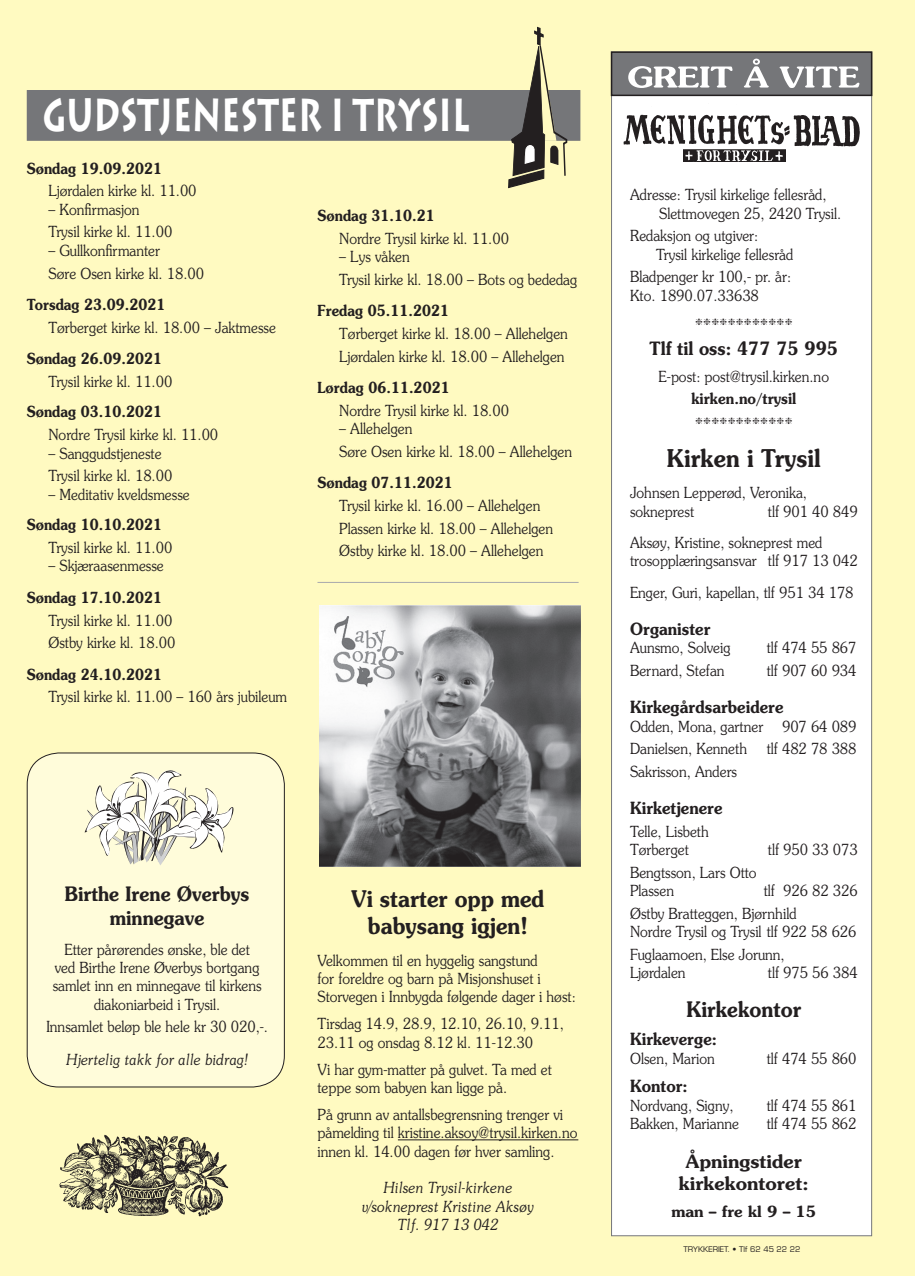
<style>
.page{position:relative;width:915px;height:1276px;background:#fff}
.page>*{position:absolute;margin:0;border:0;box-sizing:border-box;transform-origin:0 0}
.t1{font:700 45.9px "Lithos";color:#fff;scale:.7 1}
.t2{font:600 24.45px "Souvenir";color:#231f20;scale:.9 1}
.t3{font:600 22.95px/27.5px "Souvenir";color:#231f20;text-align:center;scale:.9 1}
.t4{font:600 21.45px "Souvenir";color:#231f20;scale:.9 1}
.t5{font:600 19.8px/23.9px "Souvenir";color:#231f20;text-align:center;scale:.9 1}
.t6{font:600 18.3px/22px "Souvenir";color:#231f20;text-align:center}
.t7{font:600 18.3px "Souvenir";color:#231f20;scale:.9 1}
.t8{font:600 16.8px "Souvenir";color:#231f20;scale:.9 1}
.t9{font:300 15.3px/18.3px "Souvenir";color:#231f20;scale:.9 1}
.t10{font:600 15.3px "Souvenir";color:#231f20;scale:.87 1}
.t11{font:italic 300 15.3px/18.3px "Souvenir";color:#231f20;text-align:center;scale:.9 1}
.t12{font:600 15.3px "Souvenir";color:#231f20;scale:.9 1}
.t13{font:600 15.3px "Souvenir";color:#231f20}
.t14{font:9.15px "Zapf Dingbats";color:#231f20}
.t15{font:7.65px "Eurostile";color:#231f20}
</style>
<div class="page">
<div style="left:0;top:0;width:914px;height:1276px;background:#fffac1"></div>
<div style="left:611px;top:52px;width:260px;height:1183px;background:#fff"></div>
<div style="left:611px;top:52px;width:260px;height:43px;background:#757679"></div>
<div style="left:610px;top:51px;width:262px;height:45px;border:2px solid #231f20"></div>
<svg style="left:628px;top:59px;width:231px;height:29px"></svg>
<div style="left:28px;top:91px;width:551px;height:49px;background:#757679"></div>
<div style="left:27px;top:90px;width:553px;height:51px;border:2px solid #757679"></div>
<svg style="left:507px;top:27px;width:61px;height:161px"></svg>
<img style="left:623px;top:114px;width:236px;height:33px">
<img style="left:683px;top:149px;width:102px;height:13px">
<hr style="left:317px;top:582px;width:261px;height:1px;background:#a8a9ad">
<img style="left:59px;top:1134px;width:170px;height:83px">
<div style="left:27px;top:753px;width:257px;height:334px;background:#fffcda;border-radius:32px"></div>
<div style="left:27px;top:752px;width:258px;height:335px;border:1px solid #231f20;border-radius:32px"></div>
<svg style="left:84px;top:770px;width:149px;height:95px"></svg>
<hr style="left:398px;top:1139px;width:180px;height:1px;background:#231f20">
<img style="left:320px;top:605px;width:260px;height:261px">
<h1 class="t1" style="left:43px;top:87px;width:611px">GUDSTJENESTER I TRYSIL</h1>
<p class="t10" style="left:27px;top:158px;width:157px">Søndag 19.09.2021</p>
<p class="t9" style="left:48px;top:181px;width:166px">Ljørdalen kirke kl. 11.00</p>
<p class="t9" style="left:48px;top:198px;width:139px;line-height:22.6px">– Konfirmasjon<br>Trysil kirke kl. 11.00</p>
<p class="t9" style="left:48px;top:239px;width:174px;line-height:22.6px">– Gullkonfirmanter<br>Søre Osen kirke kl. 18.00</p>
<p class="t10" style="left:27px;top:294px;width:161px">Torsdag 23.09.2021</p>
<p class="t9" style="left:48px;top:317px;width:254px">Tørberget kirke kl. 18.00 – Jaktmesse</p>
<p class="t10" style="left:27px;top:348px;width:157px">Søndag 26.09.2021</p>
<p class="t9" style="left:48px;top:371px;width:139px">Trysil kirke kl. 11.00</p>
<p class="t10" style="left:27px;top:402px;width:157px">Søndag 03.10.2021</p>
<p class="t9" style="left:48px;top:425px;width:190px">Nordre Trysil kirke kl. 11.00</p>
<p class="t9" style="left:48px;top:441px;width:139px;line-height:22.6px">– Sanggudstjeneste<br>Trysil kirke kl. 18.00</p>
<p class="t9" style="left:48px;top:484px;width:158px">– Meditativ kveldsmesse</p>
<p class="t10" style="left:27px;top:515px;width:157px">Søndag 10.10.2021</p>
<p class="t9" style="left:48px;top:538px;width:139px">Trysil kirke kl. 11.00</p>
<p class="t9" style="left:48px;top:556px;width:130px">– Skjæraasenmesse</p>
<p class="t10" style="left:27px;top:587px;width:157px">Søndag 17.10.2021</p>
<p class="t9" style="left:48px;top:608px;width:142px;line-height:22.6px">Trysil kirke kl. 11.00<br>Østby kirke kl. 18.00</p>
<p class="t10" style="left:27px;top:664px;width:157px">Søndag 24.10.2021</p>
<p class="t9" style="left:48px;top:687px;width:266px">Trysil kirke kl. 11.00 – 160 års jubileum</p>
<p class="t10" style="left:317px;top:206px;width:136px">Søndag 31.10.21</p>
<p class="t9" style="left:339px;top:229px;width:190px">Nordre Trysil kirke kl. 11.00</p>
<p class="t9" style="left:339px;top:245px;width:266px;line-height:22.6px">– Lys våken<br>Trysil kirke kl. 18.00 – Bots og bededag</p>
<p class="t10" style="left:317px;top:301px;width:153px">Fredag 05.11.2021</p>
<p class="t9" style="left:339px;top:322px;width:256px;line-height:22.6px">Tørberget kirke kl. 18.00 – Allehelgen<br>Ljørdalen kirke kl. 18.00 – Allehelgen</p>
<p class="t10" style="left:317px;top:378px;width:154px">Lørdag 06.11.2021</p>
<p class="t9" style="left:339px;top:401px;width:190px">Nordre Trysil kirke kl. 18.00</p>
<p class="t9" style="left:339px;top:417px;width:260px;line-height:22.6px">– Allehelgen<br>Søre Osen kirke kl. 18.00 – Allehelgen</p>
<p class="t10" style="left:317px;top:473px;width:157px">Søndag 07.11.2021</p>
<p class="t9" style="left:339px;top:494px;width:239px;line-height:22.6px">Trysil kirke kl. 16.00 – Allehelgen<br>Plassen kirke kl. 18.00 – Allehelgen<br>Østby kirke kl. 18.00 – Allehelgen</p>
<p class="t5" style="left:65px;top:882px;width:207px">Birthe Irene Øverbys minnegave</p>
<p class="t9" style="left:53px;top:939px;width:234px;text-align:center">Etter pårørendes ønske, ble det ved Birthe Irene Øverbys bortgang samlet inn en minnegave til kirkens diakoniarbeid i Trysil.</p>
<p class="t9" style="left:46px;top:1017px;width:248px">Innsamlet beløp ble hele kr 30 020,-.</p>
<p class="t11" style="left:66px;top:1050px;width:204px">Hjertelig takk for alle bidrag!</p>
<h3 class="t3" style="left:351px;top:884px;width:216px">Vi starter opp med babysang igjen!</h3>
<p class="t9" style="left:317px;top:950px;width:288px">Velkommen til en hyggelig sangstund<br>for foreldre og barn på Misjonshuset i<br>Storvegen i Innbygda følgende dager i høst:</p>
<p class="t9" style="left:317px;top:1014px;width:275px">Tirsdag 14.9, 28.9, 12.10, 26.10, 9.11,<br>23.11 og onsdag 8.12 kl. 11-12.30</p>
<p class="t9" style="left:317px;top:1059px;width:262px">Vi har gym-matter på gulvet. Ta med et teppe som babyen kan ligge på.</p>
<p class="t9" style="left:317px;top:1105px;width:290px">På grunn av antallsbegrensning trenger vi påmelding til kristine.aksoy@trysil.kirken.no innen kl. 14.00 dagen før hver samling.</p>
<p class="t11" style="left:362px;top:1178px;width:193px">Hilsen Trysil-kirkene v/sokneprest Kristine Aksøy<br>Tlf. 917 13 042</p>
<p class="t9" style="left:658px;top:185px;width:204px;text-indent:-29px">Adresse: Trysil kirkelige fellesråd,<br>Slettmovegen 25, 2420 Trysil.</p>
<p class="t9" style="left:655px;top:226px;width:154px;text-indent:-26px">Redaksjon og utgiver:<br>Trysil kirkelige fellesråd</p>
<p class="t9" style="left:629px;top:267px;width:181px">Bladpenger kr 100,- pr. år:<br>Kto. 1890.07.33638</p>
<p class="t14" style="left:695px;top:317px;width:98px">❈❈❈❈❈❈❈❈❈❈❈❈</p>
<p class="t7" style="left:649px;top:337px;width:211px">Tlf til oss: 477 75 995</p>
<p class="t9" style="left:658px;top:366px;width:191px">E-post: post@trysil.kirken.no</p>
<p class="t12" style="left:691px;top:389px;width:118px">kirken.no/trysil</p>
<p class="t14" style="left:695px;top:416px;width:98px">❈❈❈❈❈❈❈❈❈❈❈❈</p>
<h2 class="t2" style="left:666px;top:442px;width:172px">Kirken i Trysil</h2>
<p class="t9" style="left:629px;top:483px;width:198px">Johnsen Lepperød, Veronika, sokneprest</p>
<p class="t9" style="left:629px;top:495px;width:254px;line-height:31.3px;text-indent:138px">tlf 901 40 849<br>Aksøy, Kristine, sokneprest med</p>
<p class="t9" style="left:629px;top:545px;width:254px;line-height:31.3px">trosopplæringsansvar tlf 917 13 042<br>Enger, Guri, kapellan, tlf 951 34 178</p>
<p class="t8" style="left:629px;top:618px;width:91px">Organister</p>
<p class="t9" style="left:629px;top:638px;width:113px">Aunsmo, Solveig</p>
<p class="t9" style="left:766px;top:638px;width:101px">tlf 474 55 867</p>
<p class="t9" style="left:629px;top:661px;width:107px">Bernard, Stefan</p>
<p class="t9" style="left:766px;top:661px;width:101px">tlf 907 60 934</p>
<p class="t8" style="left:629px;top:696px;width:172px">Kirkegårdsarbeidere</p>
<p class="t9" style="left:629px;top:714px;width:253px;line-height:22.6px">Odden, Mona, gartner 907 64 089<br>Danielsen, Kenneth</p>
<p class="t9" style="left:766px;top:739px;width:101px">tlf 482 78 388</p>
<p class="t9" style="left:629px;top:762px;width:120px">Sakrisson, Anders</p>
<p class="t8" style="left:629px;top:797px;width:104px">Kirketjenere</p>
<p class="t9" style="left:629px;top:822px;width:89px">Telle, Lisbeth<br>Tørberget</p>
<p class="t9" style="left:767px;top:840px;width:101px">tlf 950 33 073</p>
<p class="t9" style="left:629px;top:863px;width:142px">Bengtsson, Lars Otto<br>Plassen</p>
<p class="t9" style="left:629px;top:879px;width:254px;line-height:22.6px;text-indent:134px">tlf 926 82 326<br>Østby Bratteggen, Bjørnhild</p>
<p class="t9" style="left:629px;top:920px;width:253px;line-height:22.6px">Nordre Trysil og Trysil tlf 922 58 626<br>Fuglaamoen, Else Jorunn,</p>
<p class="t9" style="left:629px;top:963px;width:63px">Ljørdalen</p>
<p class="t9" style="left:767px;top:963px;width:101px">tlf 975 56 384</p>
<h3 class="t4" style="left:686px;top:995px;width:129px">Kirkekontor</h3>
<p class="t8" style="left:629px;top:1028px;width:98px">Kirkeverge:</p>
<p class="t9" style="left:629px;top:1048px;width:96px">Olsen, Marion</p>
<p class="t9" style="left:766px;top:1048px;width:101px">tlf 474 55 860</p>
<p class="t8" style="left:629px;top:1075px;width:65px">Kontor:</p>
<p class="t9" style="left:629px;top:1095px;width:116px">Nordvang, Signy,</p>
<p class="t9" style="left:766px;top:1095px;width:101px">tlf 474 55 861</p>
<p class="t9" style="left:629px;top:1114px;width:123px">Bakken, Marianne</p>
<p class="t9" style="left:766px;top:1114px;width:101px">tlf 474 55 862</p>
<p class="t6" style="left:678px;top:1150px;width:131px">Åpningstider kirkekontoret:</p>
<p class="t13" style="left:671px;top:1202px;width:146px">man – fre kl 9 – 15</p>
<p class="t15" style="left:683px;top:1244px;width:118px">TRYKKERIET. • Tlf 62 45 22 22</p>
</div>
